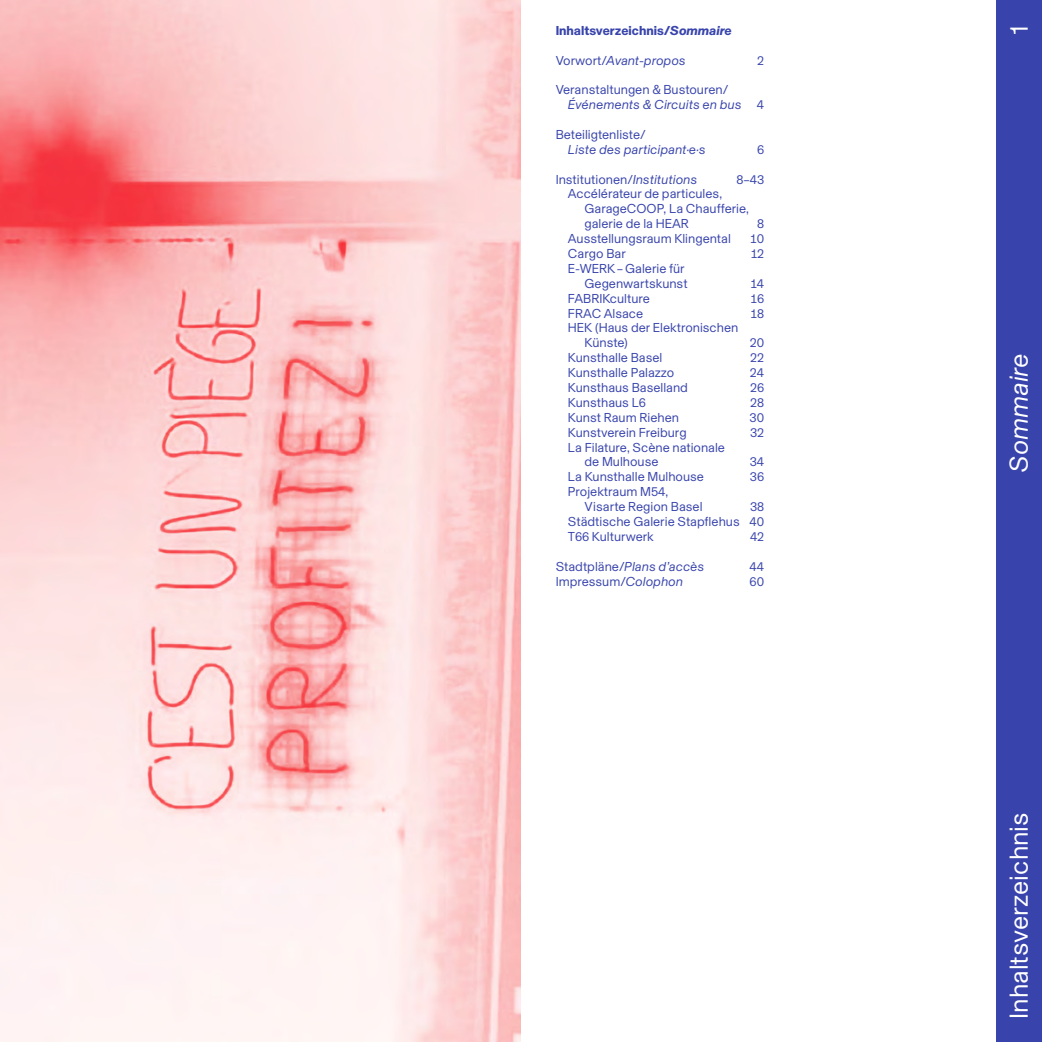
<style>
.page{position:relative;width:1042px;height:1042px;background:#fff}
.page>*{position:absolute;margin:0;border:0;box-sizing:border-box;transform-origin:0 0}
.t1{font:26.25px "Basel";color:#fff}
.t2{font:italic 26.25px "Basel";color:#fff}
.t3{font:13.12px/14.9px "Basel";color:#3844ac}
.t4{font:italic 13.12px "Basel";color:#3844ac}
.t5{font:700 13.12px "Basel";color:#3844ac}
.s1{font-style:italic}
.s2{font-style:normal}
</style>
<div class="page">
<div style="left:996px;top:0;width:46px;height:1042px;background:#3844ac"></div>
<img style="left:0;top:0;width:521px;height:1042px">
<p class="t5" style="left:556px;top:20px;width:178px">Inhaltsverzeichnis/<span class="s1">Sommaire</span></p>
<p class="t4" style="left:556px;top:50px;width:131px"><span class="s2">Vorwort/</span>Avant-propos</p>
<p class="t3" style="left:757px;top:52px;width:8px">2</p>
<p class="t3" style="left:568px;top:81px;width:198px;text-indent:-12px">Veranstaltungen &amp; Bustouren/<br><span class="s1">Événements &amp; Circuits en bus</span> 4</p>
<p class="t3" style="left:556px;top:126px;width:92px">Beteiligtenliste/</p>
<p class="t4" style="left:568px;top:140px;width:139px">Liste des participant·e·s</p>
<p class="t3" style="left:757px;top:141px;width:9px">6</p>
<p class="t3" style="left:556px;top:171px;width:143px">Institutionen/<span class="s1">Institutions</span></p>
<p class="t3" style="left:736px;top:171px;width:29px">8–43</p>
<p class="t3" style="left:584px;top:186px;width:166px;text-indent:-17px">Accélérateur de particules,<br>GarageCOOP, La Chaufferie, galerie de la HEAR</p>
<p class="t3" style="left:757px;top:215px;width:9px">8</p>
<p class="t3" style="left:568px;top:230px;width:164px">Ausstellungsraum Klingental</p>
<p class="t3" style="left:750px;top:230px;width:15px">10</p>
<p class="t3" style="left:568px;top:245px;width:59px">Cargo Bar</p>
<p class="t3" style="left:751px;top:245px;width:15px">12</p>
<p class="t3" style="left:568px;top:260px;width:121px;text-align:right">E-WERK – Galerie für<br>Gegenwartskunst</p>
<p class="t3" style="left:751px;top:275px;width:15px">14</p>
<p class="t3" style="left:568px;top:290px;width:83px">FABRIKculture</p>
<p class="t3" style="left:751px;top:290px;width:15px">16</p>
<p class="t3" style="left:568px;top:305px;width:77px">FRAC Alsace</p>
<p class="t3" style="left:751px;top:305px;width:15px">18</p>
<p class="t3" style="left:584px;top:319px;width:155px;text-indent:-17px">HEK (Haus der Elektronischen<br>Künste)</p>
<p class="t3" style="left:750px;top:334px;width:16px">20</p>
<p class="t3" style="left:568px;top:349px;width:96px">Kunsthalle Basel</p>
<p class="t3" style="left:750px;top:349px;width:15px">22</p>
<p class="t3" style="left:568px;top:364px;width:108px">Kunsthalle Palazzo</p>
<p class="t3" style="left:750px;top:364px;width:16px">24</p>
<p class="t3" style="left:568px;top:379px;width:122px">Kunsthaus Baselland</p>
<p class="t3" style="left:750px;top:379px;width:15px">26</p>
<p class="t3" style="left:568px;top:394px;width:80px">Kunsthaus L6</p>
<p class="t3" style="left:750px;top:394px;width:15px">28</p>
<p class="t3" style="left:568px;top:409px;width:113px">Kunst Raum Riehen</p>
<p class="t3" style="left:749px;top:409px;width:16px">30</p>
<p class="t3" style="left:568px;top:424px;width:120px">Kunstverein Freiburg</p>
<p class="t3" style="left:750px;top:424px;width:16px">32</p>
<p class="t3" style="left:584px;top:439px;width:142px;text-indent:-17px">La Filature, Scène nationale de Mulhouse</p>
<p class="t3" style="left:750px;top:453px;width:16px">34</p>
<p class="t3" style="left:568px;top:468px;width:138px">La Kunsthalle Mulhouse</p>
<p class="t3" style="left:750px;top:468px;width:16px">36</p>
<p class="t3" style="left:584px;top:483px;width:120px;text-indent:-17px">Projektraum M54,<br>Visarte Region Basel</p>
<p class="t3" style="left:568px;top:498px;width:198px;text-align:justify;text-indent:182px">38<br>Städtische Galerie Stapflehus 40<br>T66 Kulturwerk</p>
<p class="t3" style="left:750px;top:528px;width:16px">42</p>
<p class="t4" style="left:556px;top:556px;width:150px"><span class="s2">Stadtpläne/</span>Plans d’accès</p>
<p class="t3" style="left:749px;top:558px;width:16px">44</p>
<p class="t3" style="left:556px;top:573px;width:129px">Impressum/<span class="s1">Colophon</span></p>
<p class="t3" style="left:749px;top:573px;width:16px">60</p>
<h1 class="t1" style="left:999px;top:35px;width:12px;rotate:-90deg">1</h1>
<h1 class="t2" style="left:999px;top:473px;width:121px;rotate:-90deg">Sommaire</h1>
<h1 class="t1" style="left:997px;top:472px;width:97px;rotate:-90deg">XXX (XX)</h1>
<h1 class="t1" style="left:999px;top:1018px;width:208px;rotate:-90deg">Inhaltsverzeichnis</h1>
<h1 class="t1" style="left:997px;top:1018px;width:93px;rotate:-90deg">XXXXXX</h1>
</div>
